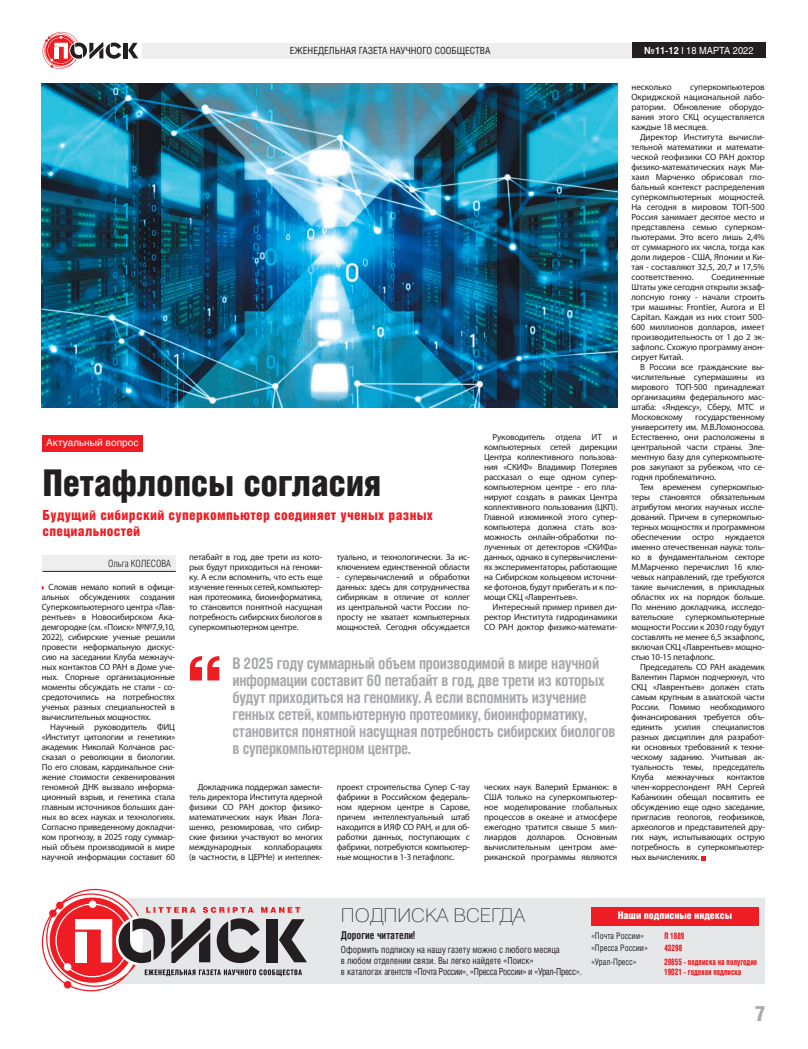
<style>
.page{position:relative;width:808px;height:1049px;background:#fff}
.page>*{position:absolute;margin:0;border:0;box-sizing:border-box;transform-origin:0 0}
.t1{font:37px "Helios Cond Black C";letter-spacing:-.01em;color:#231f20}
.t2{font:21.1px "Helios Cond Black C";color:#a8a9ad}
.t3{font:18.7px "Helios Thin C";color:#231f20;scale:1.07 1}
.t4{font:700 16px/17px "Helios Cond C";letter-spacing:-.02em;color:#a8a9ad;scale:.96 1}
.t5{font:14px/16px "Helios Cond Black C";letter-spacing:.02em;color:#ee1d23}
.t6{font:700 10.8px "Helios Cond C";color:#231f20;scale:.92 1}
.t7{font:10.5px "Helios Cond Black C";letter-spacing:-.01em;color:#fff}
.t8{font:10px "Helios C";color:#fff}
.t9{font:10px "Helios Cond Light C";color:#231f20}
.t10{font:9.8px/11px "Helios Cond C";color:#231f20;scale:.92 1}
.t11{font:9.8px "Helios Cond C";color:#231f20}
.t12{font:9.8px "Helios C";color:#fff;scale:.93 1}
.t13{font:9px/10px "Myriad Pro";letter-spacing:-.02em;color:#231f20;text-align:justify}
.t14{font:9px/10px "Helios Cond Black C";color:#ee1d23;scale:.79 1}
.t15{font:9px "Helios Cond C";color:#231f20;scale:.92 1}
.s1{font-weight:700}
</style>
<div class="page">
<hr style="left:124px;top:43px;width:4px;height:15px;background:#231f20">
<svg style="left:128px;top:43px;width:10px;height:15px"></svg>
<svg style="left:43px;top:32px;width:78px;height:37px"></svg>
<div style="left:142px;top:43px;width:496px;height:16px;background:#eeeeef"></div>
<div style="left:632px;top:43px;width:133px;height:15px;background:#231f20"></div>
<svg style="left:701px;top:856px;width:5px;height:4px"></svg>
<div style="left:42px;top:435px;width:100px;height:17px;background:#ee1d23"></div>
<div style="left:43px;top:555px;width:133px;height:16px;background:#eeeeef"></div>
<hr style="left:43px;top:571px;width:133px;height:1px;background:#231f20">
<svg style="left:190px;top:656px;width:29px;height:24px"></svg>
<img style="left:42px;top:84px;width:575px;height:324px">
<div style="left:90px;top:898px;width:675px;height:86px;background:#e6e7e9"></div>
<svg style="left:42px;top:889px;width:265px;height:102px"></svg>
<div style="left:591px;top:907px;width:168px;height:19px;background:#ee1d23"></div>
<p class="t11" style="left:290px;top:45px;width:202px">ЕЖЕНЕДЕЛЬНАЯ ГАЗЕТА НАУЧНОГО СООБЩЕСТВА</p>
<p class="t12" style="left:644px;top:44px;width:119px"><span class="s1">№11-12</span> I 18 МАРТА 2022</p>
<p class="t13" style="left:484px;top:432px;width:135px;text-indent:9px">Руководитель отдела ИТ и компьютерных сетей дирекции Центра коллективного пользова&shy;ния «СКИФ» Владимир Потеряев рассказал о еще одном супер&shy;компьютерном центре - его пла&shy;нируют создать в рамках Центра коллективного пользования (ЦКП).<br>Главной изюминкой этого супер&shy;компьютера должна стать воз&shy;можность онлайн-обработки по&shy;лученных от детекторов «СКИФа» данных, однако в супервычислени&shy;ях экспериментаторы, работающие на Сибирском кольцевом источни&shy;ке фотонов, будут прибегать и к по&shy;мощи СКЦ «Лаврентьев».</p>
<p class="t13" style="left:484px;top:602px;width:135px;text-indent:9px">Интересный пример привел ди&shy;ректор Института гидродинамики СО РАН доктор физико-математи-</p>
<p class="t8" style="left:46px;top:437px;width:94px">Актуальный вопрос</p>
<h1 class="t1" style="left:43px;top:461px;width:340px">Петафлопсы согласия</h1>
<h3 class="t5" style="left:43px;top:507px;width:392px">Будущий сибирский суперкомпьютер соединяет ученых разных специальностей</h3>
<p class="t13" style="left:189px;top:552px;width:135px">петабайт в год, две трети из кото&shy;рых будут приходиться на геноми&shy;ку. А если вспомнить, что есть еще изучение генных сетей, компьютер&shy;ная протеомика, биоинформатика, то становится понятной насущная потребность сибирских биологов в суперкомпьютерном центре.</p>
<p class="t13" style="left:337px;top:552px;width:135px">туально, и технологически. За ис&shy;ключением единственной области</p>
<p class="t13" style="left:337px;top:572px;width:135px">- супервычислений и обработки данных: здесь для сотрудничества сибирякам в отличие от коллег из центральной части России по&shy;просту не хватает компьютерных мощностей. Сегодня обсуждается</p>
<p class="t9" style="left:108px;top:558px;width:64px">Ольга КОЛЕСОВА</p>
<p class="t13" style="left:42px;top:582px;width:135px;text-indent:7px">Сломав немало копий в офици&shy;альных обсуждениях создания Суперкомпьютерного центра «Лав&shy;рентьев» в Новосибирском Ака&shy;демгородке (см. «Поиск» №№7,9,10, 2022), сибирские ученые решили провести неформальную дискус&shy;сию на заседании Клуба межнауч&shy;ных контактов СО РАН в Доме уче&shy;ных. Спорные организационные моменты обсуждать не стали - со&shy;средоточились на потребностях ученых разных специальностей в вычислительных мощностях.</p>
<p class="t13" style="left:42px;top:722px;width:135px;text-indent:9px">Научный руководитель ФИЦ «Институт цитологии и генетики» академик Николай Колчанов рас&shy;сказал о революции в биологии.<br>По его словам, кардинальное сни&shy;жение стоимости секвенирования геномной ДНК вызвало информа&shy;ционный взрыв, и генетика стала главным источников больших дан&shy;ных во всех науках и технологиях.<br>Согласно приведенному докладчи&shy;ком прогнозу, в 2025 году суммар&shy;ный объем производимой в мире научной информации составит 60</p>
<p class="t4" style="left:232px;top:655px;width:400px">В 2025 году суммарный объем производимой в мире научной информации составит 60 петабайт в год, две трети из которых будут приходиться на геномику. А если вспомнить изучение генных сетей, компьютерную протеомику, биоинформатику, становится понятной насущная потребность сибирских биологов в суперкомпьютерном центре.</p>
<p class="t13" style="left:337px;top:782px;width:135px">проект строительства Супер С-тау фабрики в Российском федераль&shy;ном ядерном центре в Сарове, причем интеллектуальный штаб находится в ИЯФ СО РАН, и для об&shy;работки данных, поступающих с фабрики, потребуются компьютер&shy;ные мощности в 1-3 петафлопс.</p>
<p class="t13" style="left:484px;top:782px;width:135px">ческих наук Валерий Ерманюк: в США только на суперкомпьютер&shy;ное моделирование глобальных процессов в океане и атмосфере ежегодно тратится свыше 5 мил&shy;лиардов долларов. Основным вычислительным центром аме&shy;риканской программы являются</p>
<p class="t13" style="left:189px;top:782px;width:135px;text-indent:9px">Докладчика поддержал замести&shy;тель директора Института ядерной физики СО РАН доктор физико&shy;математических наук Иван Лога&shy;шенко, резюмировав, что сибир&shy;ские физики участвуют во многих международных</p>
<p class="t13" style="left:189px;top:842px;width:135px;text-align:right">коллаборациях<br>(в частности, в ЦЕРНе) и интеллек-</p>
<p class="t13" style="left:631px;top:82px;width:135px;text-indent:58px">суперкомпьютеров Окриджской национальной лабо&shy;ратории. Обновление оборудо&shy;вания этого СКЦ осуществляется каждые 18 месяцев.</p>
<p class="t13" style="left:631px;top:132px;width:135px;text-indent:9px">Директор Института вычисли&shy;тельной математики и математи&shy;ческой геофизики СО РАН доктор физико-математических наук Ми&shy;хаил Марченко обрисовал гло&shy;бальный контекст распределения суперкомпьютерных мощностей.<br>На сегодня в мировом ТОП-500<br>Россия занимает десятое место и представлена семью суперком&shy;пьютерами. Это всего лишь 2,4% от суммарного их числа, тогда как доли лидеров - США, Японии и Ки&shy;тая - составляют 32,5, 20,7 и 17,5% соответственно.</p>
<p class="t13" style="left:631px;top:82px;width:42px">несколько</p>
<p class="t13" style="left:631px;top:272px;width:135px;text-indent:80px">Соединенные Штаты уже сегодня открыли экзаф&shy;лопсную гонку - начали строить три машины: Frontier, Aurora и El Capitan. Каждая из них стоит 500- 600 миллионов долларов, имеет производительность от 1 до 2 эк&shy;зафлопс. Схожую программу анон&shy;сирует Китай.</p>
<p class="t13" style="left:631px;top:362px;width:135px;text-indent:9px">В России все гражданские вы&shy;числительные супермашины из мирового ТОП-500 принадлежат организациям федерального мас&shy;штаба: «Яндексу», Сберу, МТС и Московскому</p>
<p class="t13" style="left:631px;top:412px;width:135px;text-indent:64px">государственному университету им. М.В.Ломоносова.<br>Естественно, они расположены в центральной части страны. Эле&shy;ментную базу для суперкомпьюте&shy;ров закупают за рубежом, что се&shy;годня проблематично.</p>
<p class="t13" style="left:631px;top:482px;width:135px;text-indent:9px">Тем временем суперкомпью&shy;теры становятся обязательным атрибутом многих научных иссле&shy;дований. Причем в суперкомпью&shy;терных мощностях и программном обеспечении остро нуждается именно отечественная наука: толь&shy;ко в фундаментальном секторе М.Марченко перечислил 16 клю&shy;чевых направлений, где требуются такие вычисления, в прикладных областях их на порядок больше.<br>По мнению докладчика, исследо&shy;вательские</p>
<p class="t13" style="left:631px;top:612px;width:135px;text-indent:54px">суперкомпьютерные мощности России к 2030 году будут составлять не менее 6,5 экзафлопс, включая СКЦ «Лаврентьев» мощно&shy;стью 10-15 петафлопс.</p>
<p class="t13" style="left:631px;top:662px;width:135px;text-indent:9px">Председатель СО РАН академик Валентин Пармон подчеркнул, что СКЦ «Лаврентьев» должен стать самым крупным в азиатской части России. Помимо необходимого финансирования требуется объ&shy;единить</p>
<p class="t13" style="left:631px;top:722px;width:135px;text-indent:81px">специалистов разных дисциплин для разработ&shy;ки основных требований к техни&shy;ческому заданию. Учитывая ак&shy;туальность темы, председатель Клуба</p>
<p class="t13" style="left:674px;top:722px;width:28px">усилия</p>
<p class="t13" style="left:631px;top:772px;width:135px;text-indent:95px">контактов член-корреспондент РАН Сергей Кабанихин обещал посвятить ее обсуждению еще одно заседание, пригласив геологов, геофизиков, археологов и представителей дру&shy;гих наук, испытывающих острую потребность в суперкомпьютер&shy;ных вычислениях.</p>
<p class="t13" style="left:666px;top:772px;width:49px">межнаучных</p>
<h3 class="t3" style="left:341px;top:904px;width:173px">ПОДПИСКА ВСЕГДА</h3>
<p class="t6" style="left:341px;top:929px;width:82px">Дорогие читатели!</p>
<p class="t10" style="left:341px;top:944px;width:263px">Оформить подписку на нашу газету можно с любого месяца<br>в любом отделении связи. Вы легко найдете «Поиск»<br>в каталогах агентств «Почта России», «Пресса России» и «Урал-Пресс».</p>
<p class="t7" style="left:618px;top:909px;width:116px">Наши подписные индексы</p>
<p class="t15" style="left:591px;top:956px;width:51px">«Урал-Пресс»</p>
<p class="t14" style="left:664px;top:956px;width:119px">29855 - подписка на полугодие<br>19021 - годовая подписка</p>
<p class="t15" style="left:591px;top:930px;width:59px">«Почта России»</p>
<p class="t14" style="left:664px;top:930px;width:27px">П 1889</p>
<p class="t15" style="left:591px;top:942px;width:63px">«Пресса России»</p>
<p class="t14" style="left:664px;top:943px;width:24px">43298</p>
<h2 class="t2" style="left:755px;top:1001px;width:12px">7</h2>
</div>
